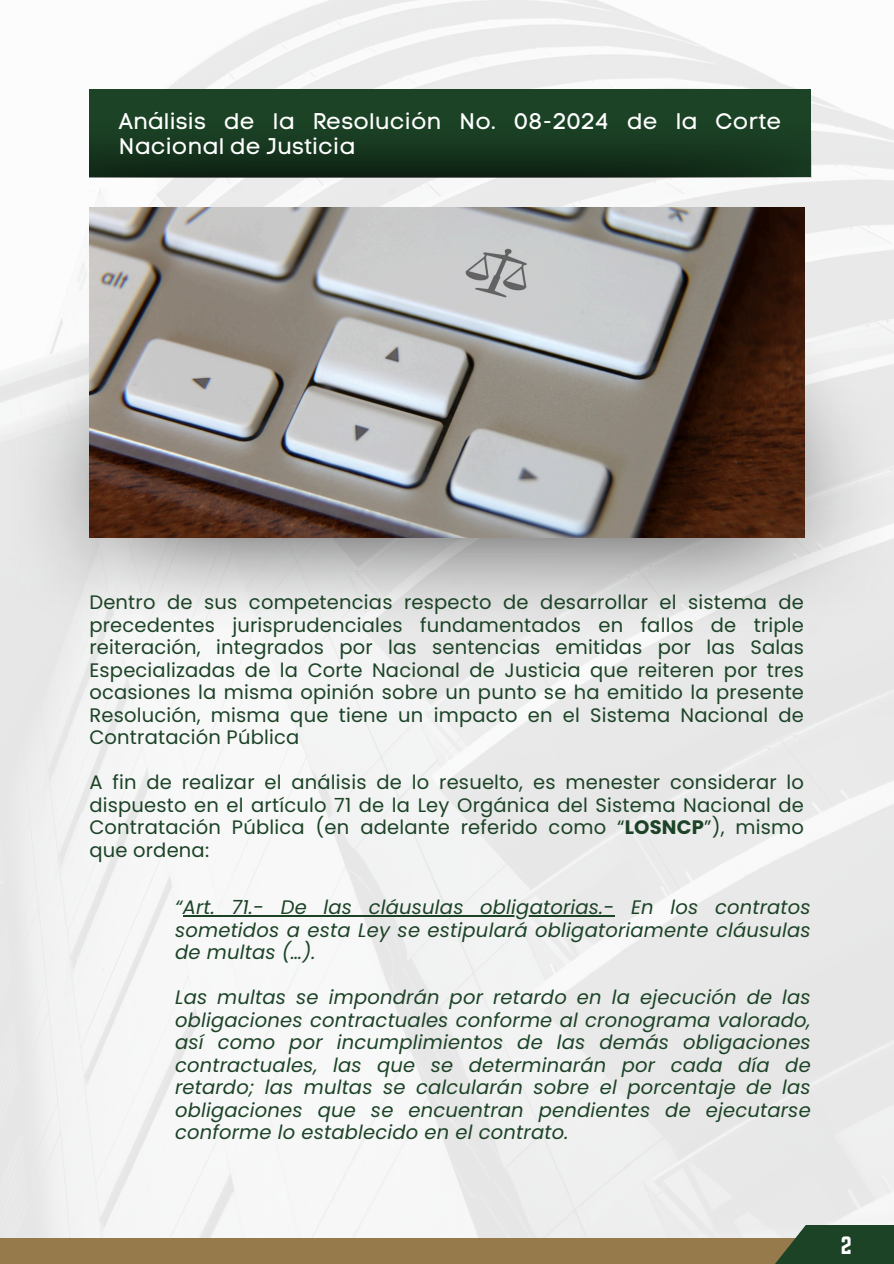
<style>
.page{position:relative;width:894px;height:1264px;background:#fff}
.page>*{position:absolute;margin:0;border:0;box-sizing:border-box;transform-origin:0 0}
.t1{font:22.5px/24.8px "Code Pro Normal LC";letter-spacing:.01em;color:#fff}
.t2{font:21.9px "Norwester";color:#fff}
.t3{font:19.5px/22.5px "Poppins";letter-spacing:.01em;color:#1c4326;text-align:justify}
.t4{font:italic 19.5px/22.5px "Poppins";letter-spacing:.01em;color:#1c4326}
.s1{font-weight:700}
</style>
<div class="page">
<img style="left:0;top:0;width:893px;height:1238px">
<img style="left:12px;top:343px;width:871px;height:289px">
<img style="left:89px;top:207px;width:715px;height:330px">
<div style="left:0;top:1238px;width:810px;height:25px;background:#967a4b"></div>
<svg style="left:752px;top:1224px;width:141px;height:39px;fill:#1c4326"></svg>
<div style="left:89px;top:89px;width:721px;height:88px;background:linear-gradient(to bottom,#1f4b2a,#112a17)"></div>
<hr style="left:183px;top:915px;width:431px;height:1px;background:#1c4326">
<p class="t1" style="left:119px;top:108px;width:663px">Análisis de la Resolución No. 08-2024 de la Corte<br>Nacional de Justicia</p>
<p class="t3" style="left:89px;top:591px;width:716px">Dentro de sus competencias respecto de desarrollar el sistema de precedentes jurisprudenciales fundamentados en fallos de triple reiteración, integrados por las sentencias emitidas por las Salas Especializadas de la Corte Nacional de Justicia que reiteren por tres ocasiones la misma opinión sobre un punto se ha emitido la presente Resolución, misma que tiene un impacto en el Sistema Nacional de Contratación Pública</p>
<p class="t3" style="left:89px;top:771px;width:716px">A fin de realizar el análisis de lo resuelto, es menester considerar lo dispuesto en el artículo 71 de la Ley Orgánica del Sistema Nacional de Contratación Pública (en adelante referido como “<span class="s1">LOSNCP</span>”), mismo que ordena:</p>
<p class="t4" style="left:175px;top:896px;width:637px">“Art. 71.- De las cláusulas obligatorias.- En los contratos</p>
<p class="t4" style="left:175px;top:918px;width:637px">sometidos a esta Ley se estipulará obligatoriamente cláusulas de multas (…).</p>
<p class="t4" style="left:175px;top:986px;width:637px;text-align:justify">Las multas se impondrán por retardo en la ejecución de las obligaciones contractuales conforme al cronograma valorado, así como por incumplimientos de las demás obligaciones contractuales, las que se determinarán por cada día de retardo; las multas se calcularán sobre el porcentaje de las obligaciones que se encuentran pendientes de ejecutarse conforme lo establecido en el contrato.</p>
<p class="t2" style="left:840px;top:1232px;width:12px">2</p>
</div>
